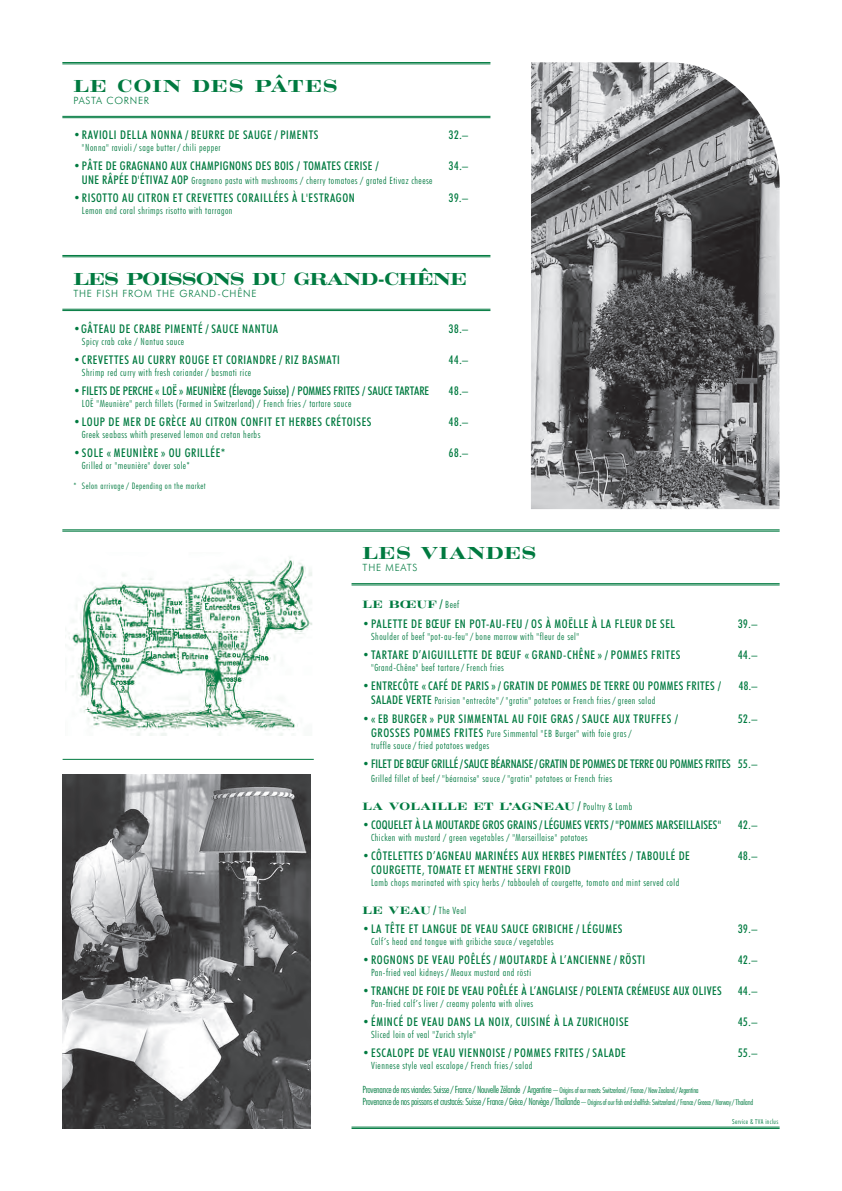
<style>
.page{position:relative;width:842px;height:1191px;background:#fff}
.page>*{position:absolute;margin:0;border:0;box-sizing:border-box;transform-origin:0 0}
.t1{font:700 18px "Craw Mod URW";letter-spacing:-.03em;color:#007a40}
.t2{font:700 18px "Craw Mod URW";letter-spacing:.075em;color:#007a40}
.t3{font:700 18px "Craw Mod URW";letter-spacing:.065em;color:#007a40}
.t4{font:500 condensed 12px "Futura BT";letter-spacing:.05em;color:#007a40}
.t5{font:500 condensed 12px "Futura BT";letter-spacing:.03em;color:#007a40}
.t6{font:500 condensed 12px "Futura BT";letter-spacing:-.01em;color:#007a40}
.t7{font:500 condensed 12px "Futura BT";color:#007a40}
.t8{font:500 condensed 12px "Futura BT";letter-spacing:.01em;color:#007a40}
.t9{font:700 11px "Craw Mod URW";letter-spacing:.05em;color:#007a40}
.t10{font:300 condensed 10px/12px "Futura BT";letter-spacing:.05em;color:#007a40}
.t11{font:300 condensed 10px/12px "Futura BT";letter-spacing:-.03em;color:#007a40}
.t12{font:300 10px "Futura BT";letter-spacing:.075em;color:#007a40}
.t13{font:300 condensed 9px "Futura BT";letter-spacing:.05em;color:#007a40}
.t14{font:300 condensed 7px "Futura BT";letter-spacing:.05em;color:#007a40}
.s1{font-weight:500;font-size:12px}
.s2{font-family:"Futura BT";font-weight:500;font-stretch:condensed;font-size:12px}
.s3{font-family:"Futura BT";font-weight:300;font-stretch:condensed;font-size:10px}
.s4{font-family:"Craw Mod URW";font-weight:700;font-stretch:normal;font-size:11px}
.s5{font-size:8px}
</style>
<div class="page">
<img style="left:62px;top:774px;width:249px;height:354px">
<img style="left:69px;top:557px;width:243px;height:178px">
<img style="left:531px;top:62px;width:249px;height:447px">
<hr style="left:62px;top:62px;width:428px;height:1px;background:#007a40">
<hr style="left:62px;top:63px;width:428px;height:1px;background:#007a40">
<hr style="left:62px;top:255px;width:428px;height:1px;background:#007a40">
<hr style="left:62px;top:256px;width:428px;height:1px;background:#007a40">
<hr style="left:62px;top:529px;width:718px;height:1px;background:#007a40">
<hr style="left:62px;top:530px;width:718px;height:1px;background:#007a40">
<hr style="left:62px;top:117px;width:428px;height:1px;background:#007a40">
<hr style="left:62px;top:116px;width:428px;height:1px;background:#007a40">
<hr style="left:351px;top:1128px;width:429px;height:1px;background:#007a40">
<hr style="left:351px;top:1126px;width:429px;height:1px;background:#007a40">
<hr style="left:62px;top:310px;width:428px;height:1px;background:#007a40">
<hr style="left:62px;top:309px;width:428px;height:1px;background:#007a40">
<hr style="left:351px;top:585px;width:429px;height:1px;background:#007a40">
<hr style="left:351px;top:583px;width:429px;height:1px;background:#007a40">
<hr style="left:63px;top:759px;width:251px;height:1px;background:#007a40">
<h1 class="t2" style="left:73px;top:74px;width:266px">LE COIN DES PÂTES</h1>
<p class="t12" style="left:73px;top:94px;width:77px">PASTA CORNER</p>
<p class="t4" style="left:73px;top:128px;width:246px">•RAVIOLI DELLA NONNA / BEURRE DE SAUGE / PIMENTS</p>
<p class="t4" style="left:449px;top:128px;width:21px">32.–</p>
<p class="t10" style="left:82px;top:142px;width:140px">"Nonna" ravioli / sage butter / chili pepper</p>
<p class="t5" style="left:73px;top:159px;width:307px">•PÂTE DE GRAGNANO AUX CHAMPIGNONS DES BOIS / TOMATES CERISE /</p>
<p class="t4" style="left:449px;top:159px;width:21px">34.–</p>
<p class="t10" style="left:82px;top:175px;width:352px"><span class="s1">UNE RÂPÉE D'ÉTIVAZ AOP</span> Gragnano pasta with mushrooms / cherry tomatoes / grated Etivaz cheese</p>
<p class="t4" style="left:73px;top:191px;width:283px">•RISOTTO AU CITRON ET CREVETTES CORAILLÉES À L'ESTRAGON</p>
<p class="t4" style="left:449px;top:191px;width:21px">39.–</p>
<p class="t10" style="left:82px;top:205px;width:152px">Lemon and coral shrimps risotto with tarragon</p>
<h1 class="t1" style="left:73px;top:267px;width:394px">LES POISSONS DU GRAND-CHÊNE</h1>
<p class="t12" style="left:73px;top:287px;width:185px">THE FISH FROM THE GRAND-CHÊNE</p>
<p class="t4" style="left:73px;top:321px;width:206px">•GÂTEAU DE CRABE PIMENTÉ / SAUCE NANTUA</p>
<p class="t4" style="left:449px;top:321px;width:21px">38.–</p>
<p class="t10" style="left:82px;top:335px;width:104px">Spicy crab cake / Nantua sauce</p>
<p class="t4" style="left:73px;top:352px;width:268px">•CREVETTES AU CURRY ROUGE ET CORIANDRE / RIZ BASMATI</p>
<p class="t4" style="left:449px;top:352px;width:21px">44.–</p>
<p class="t10" style="left:82px;top:366px;width:171px">Shrimp red curry with fresh coriander / basmati rice</p>
<p class="t7" style="left:73px;top:383px;width:357px">•FILETS DE PERCHE « LOË » MEUNIÈRE (Élevage Suisse) / POMMES FRITES / SAUCE TARTARE</p>
<p class="t4" style="left:449px;top:383px;width:21px">48.–</p>
<p class="t10" style="left:82px;top:397px;width:271px">LOË "Meunière" perch fillets (Farmed in Switzerland) / French fries / tartare sauce</p>
<p class="t4" style="left:73px;top:414px;width:300px">•LOUP DE MER DE GRÈCE AU CITRON CONFIT ET HERBES CRÉTOISES</p>
<p class="t4" style="left:449px;top:414px;width:21px">48.–</p>
<p class="t10" style="left:82px;top:428px;width:180px">Greek seabass whith preserved lemon and cretan herbs</p>
<p class="t4" style="left:73px;top:445px;width:154px">•SOLE « MEUNIÈRE » OU GRILLÉE*</p>
<p class="t4" style="left:449px;top:445px;width:21px">68.–</p>
<p class="t10" style="left:82px;top:459px;width:110px">Grilled or "meunière" dover sole*</p>
<p class="t13" style="left:73px;top:480px;width:134px">* Selon arrivage / Depending on the market</p>
<h1 class="t3" style="left:363px;top:541px;width:175px">LES VIANDES</h1>
<p class="t12" style="left:363px;top:561px;width:56px">THE MEATS</p>
<p class="t9" style="left:363px;top:597px;width:98px">LE BŒUF <span class="s2">/</span> <span class="s3">Beef</span></p>
<p class="t4" style="left:363px;top:616px;width:314px">•PALETTE DE BŒUF EN POT-AU-FEU / OS À MOËLLE À LA FLEUR DE SEL</p>
<p class="t4" style="left:738px;top:616px;width:21px">39.–</p>
<p class="t10" style="left:371px;top:630px;width:210px">Shoulder of beef "pot-au-feu" / bone marrow with "fleur de sel"</p>
<p class="t4" style="left:363px;top:647px;width:319px">•TARTARE D’AIGUILLETTE DE BŒUF « GRAND-CHÊNE » / POMMES FRITES</p>
<p class="t4" style="left:738px;top:647px;width:21px">44.–</p>
<p class="t10" style="left:371px;top:661px;width:134px">"Grand-Chêne" beef tartare / French fries</p>
<p class="t5" style="left:363px;top:678px;width:360px">•ENTRECÔTE «CAFÉ DE PARIS» / GRATIN DE POMMES DE TERRE OU POMMES FRITES /</p>
<p class="t4" style="left:739px;top:678px;width:20px">48.–</p>
<p class="t10" style="left:371px;top:694px;width:286px"><span class="s1">SALADE VERTE</span> Parisian "entrecôte" / "gratin" potatoes or French fries / green salad</p>
<p class="t4" style="left:363px;top:711px;width:317px">•« EB BURGER » PUR SIMMENTAL AU FOIE GRAS / SAUCE AUX TRUFFES /</p>
<p class="t4" style="left:738px;top:711px;width:21px">52.–</p>
<p class="t10" style="left:371px;top:727px;width:262px"><span class="s1">GROSSES POMMES FRITES</span> Pure Simmental "EB Burger" with foie gras / truffle sauce / fried potatoes wedges</p>
<p class="t6" style="left:363px;top:756px;width:396px">•FILET DE BŒUF GRILLÉ/SAUCE BÉARNAISE/GRATIN DE POMMES DE TERRE OU POMMES FRITES 55.–</p>
<p class="t10" style="left:371px;top:772px;width:242px">Grilled fillet of beef / "béarnaise" sauce / "gratin" potatoes or French fries</p>
<p class="t9" style="left:363px;top:798px;width:271px">LA VOLAILLE ET L’AGNEAU <span class="s2">/</span> <span class="s3">Poultry &amp; Lamb</span></p>
<p class="t8" style="left:363px;top:817px;width:360px">•COQUELET À LA MOUTARDE GROS GRAINS/LÉGUMES VERTS/ "POMMES MARSEILLAISES"</p>
<p class="t4" style="left:738px;top:817px;width:21px">42.–</p>
<p class="t10" style="left:371px;top:831px;width:218px">Chicken with mustard / green vegetables / "Marseillaise" potatoes</p>
<p class="t4" style="left:363px;top:848px;width:329px">•CÔTELETTES D’AGNEAU MARINÉES AUX HERBES PIMENTÉES / TABOULÉ DE</p>
<p class="t4" style="left:738px;top:848px;width:21px">48.–</p>
<p class="t4" style="left:371px;top:862px;width:201px">COURGETTE, TOMATE ET MENTHE SERVI FROID</p>
<p class="t10" style="left:371px;top:876px;width:310px">Lamb chops marinated with spicy herbs / tabbouleh of courgette, tomato and mint served cold</p>
<p class="t10" style="left:363px;top:904px;width:105px"><span class="s4">LE VEAU</span> <span class="s1">/</span> The Veal</p>
<p class="t4" style="left:363px;top:921px;width:261px">•LA TÊTE ET LANGUE DE VEAU SAUCE GRIBICHE / LÉGUMES</p>
<p class="t4" style="left:738px;top:921px;width:21px">39.–</p>
<p class="t10" style="left:371px;top:935px;width:184px">Calf’s head and tongue with gribiche sauce / vegetables</p>
<p class="t4" style="left:363px;top:952px;width:284px">•ROGNONS DE VEAU POÊLÉS / MOUTARDE À L’ANCIENNE / RÖSTI</p>
<p class="t4" style="left:738px;top:952px;width:21px">42.–</p>
<p class="t10" style="left:371px;top:966px;width:162px">Pan-fried veal kidneys / Meaux mustard and rösti</p>
<p class="t5" style="left:363px;top:983px;width:361px">•TRANCHE DE FOIE DE VEAU POÊLÉE À L’ANGLAISE/ POLENTA CRÉMEUSE AUX OLIVES</p>
<p class="t4" style="left:738px;top:983px;width:21px">44.–</p>
<p class="t10" style="left:371px;top:997px;width:164px">Pan-fried calf’s liver / creamy polenta with olives</p>
<p class="t4" style="left:363px;top:1014px;width:268px">•ÉMINCÉ DE VEAU DANS LA NOIX, CUISINÉ À LA ZURICHOISE</p>
<p class="t4" style="left:738px;top:1014px;width:21px">45.–</p>
<p class="t10" style="left:371px;top:1028px;width:106px">Sliced loin of veal "Zurich style"</p>
<p class="t4" style="left:363px;top:1045px;width:265px">•ESCALOPE DE VEAU VIENNOISE / POMMES FRITES / SALADE</p>
<p class="t4" style="left:738px;top:1045px;width:21px">55.–</p>
<p class="t10" style="left:371px;top:1059px;width:163px">Viennese style veal escalope / French fries / salad</p>
<p class="t11" style="left:363px;top:1083px;width:392px">Provenance de nos viandes: Suisse / France / Nouvelle Zélande / Argentine – <span class="s5">Origins of our meats: Switzerland / France / New Zealand / Argentina<br></span>Provenance de nos poissons et crustacés: Suisse / France / Grèce / Norvège / Thaïlande – <span class="s5">Origins of our fish and shellfish: Switzerland / France / Greece / Norway / Thailand</span></p>
<p class="t14" style="left:732px;top:1117px;width:48px">Service &amp; TVA inclus</p>
</div>
